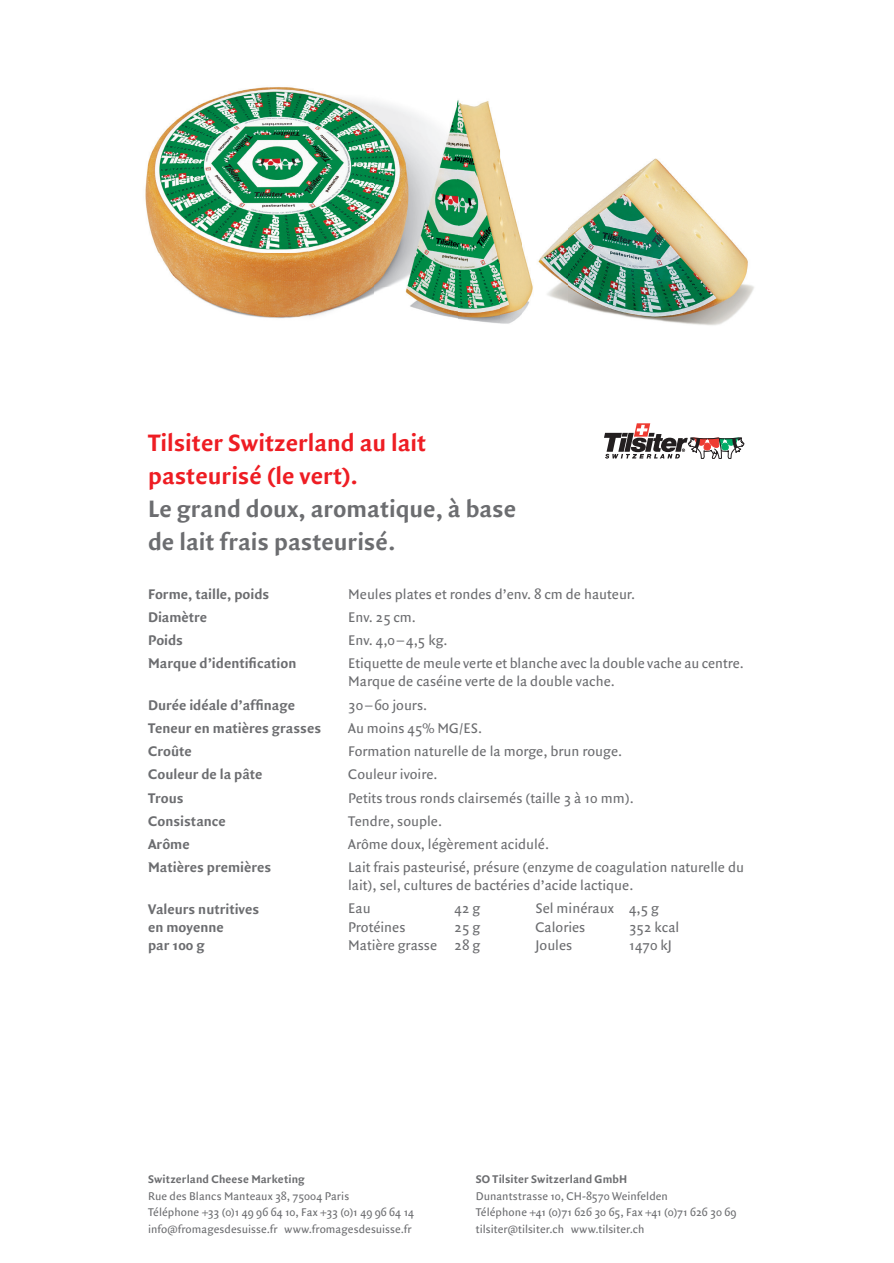
<style>
.page{position:relative;width:894px;height:1263px;background:#fff}
.page>*{position:absolute;margin:0;border:0;box-sizing:border-box;transform-origin:0 0}
.t1{font:700 25.5px/33px "Quadraat Sans";color:#6c6d70}
.t2{font:700 25.5px/33px "Quadraat Sans";color:#ee1d23}
.t3{font:15px/18px "Quadraat Sans";color:#6c6d70}
.t4{font:700 15px/18px "Quadraat Sans";color:#6c6d70}
.t5{font:12px/16.5px "Quadraat Sans";letter-spacing:.005em;color:#6c6d70}
.t6{font:700 12px "Quadraat Sans";letter-spacing:.01em;color:#6c6d70}
</style>
<div class="page">
<img style="left:567px;top:158px;width:187px;height:167px">
<svg style="left:604px;top:423px;width:139px;height:35px"></svg>
<img style="left:145px;top:87px;width:229px;height:231px">
<img style="left:499px;top:147px;width:23px;height:177px">
<img style="left:522px;top:230px;width:45px;height:83px">
<img style="left:374px;top:100px;width:125px;height:224px">
<h1 class="t2" style="left:148px;top:427px;width:279px">Tilsiter Switzerland au lait pasteurisé (le vert).</h1>
<h1 class="t1" style="left:148px;top:493px;width:369px">Le grand doux, aromatique, à base de lait frais pasteurisé.</h1>
<p class="t4" style="left:148px;top:585px;width:123px">Forme, taille, poids</p>
<p class="t3" style="left:348px;top:585px;width:288px">Meules plates et rondes d’env. 8 cm de hauteur.</p>
<p class="t4" style="left:148px;top:608px;width:61px">Diamètre</p>
<p class="t3" style="left:348px;top:608px;width:69px">Env. 25 cm.</p>
<p class="t4" style="left:148px;top:631px;width:36px">Poids</p>
<p class="t3" style="left:348px;top:631px;width:101px">Env. 4,0 – 4,5 kg.</p>
<p class="t4" style="left:148px;top:655px;width:150px">Marque d’identification</p>
<p class="t3" style="left:348px;top:655px;width:397px">Etiquette de meule verte et blanche avec la double vache au centre.<br>Marque de caséine verte de la double vache.</p>
<p class="t4" style="left:148px;top:696px;width:148px">Durée idéale d’affinage</p>
<p class="t3" style="left:348px;top:696px;width:80px">30 – 60 jours.</p>
<p class="t4" style="left:148px;top:719px;width:174px">Teneur en matières grasses</p>
<p class="t3" style="left:348px;top:719px;width:135px">Au moins 45% MG/ES.</p>
<p class="t4" style="left:148px;top:742px;width:45px">Croûte</p>
<p class="t3" style="left:348px;top:742px;width:275px">Formation naturelle de la morge, brun rouge.</p>
<p class="t4" style="left:148px;top:766px;width:116px">Couleur de la pâte</p>
<p class="t3" style="left:348px;top:766px;width:91px">Couleur ivoire.</p>
<p class="t4" style="left:148px;top:789px;width:37px">Trous</p>
<p class="t3" style="left:348px;top:789px;width:287px">Petits trous ronds clairsemés (taille 3 à 10 mm).</p>
<p class="t4" style="left:148px;top:812px;width:79px">Consistance</p>
<p class="t3" style="left:348px;top:812px;width:95px">Tendre, souple.</p>
<p class="t4" style="left:148px;top:835px;width:43px">Arôme</p>
<p class="t3" style="left:348px;top:835px;width:202px">Arôme doux, légèrement acidulé.</p>
<p class="t4" style="left:148px;top:858px;width:125px">Matières premières</p>
<p class="t3" style="left:348px;top:858px;width:397px">Lait frais pasteurisé, présure (enzyme de coagulation naturelle du lait), sel, cultures de bactéries d’acide lactique.</p>
<p class="t4" style="left:148px;top:900px;width:113px">Valeurs nutritives en moyenne<br>par 100 g</p>
<p class="t3" style="left:348px;top:900px;width:24px">Eau</p>
<p class="t3" style="left:454px;top:900px;width:27px">42 g</p>
<p class="t3" style="left:535px;top:900px;width:125px">Sel minéraux 4,5 g</p>
<p class="t3" style="left:348px;top:918px;width:59px">Protéines</p>
<p class="t3" style="left:454px;top:918px;width:27px">25 g</p>
<p class="t3" style="left:535px;top:918px;width:51px">Calories</p>
<p class="t3" style="left:628px;top:918px;width:52px">352 kcal</p>
<p class="t3" style="left:348px;top:936px;width:134px">Matière grasse 28 g</p>
<p class="t3" style="left:535px;top:936px;width:38px">Joules</p>
<p class="t3" style="left:628px;top:936px;width:44px">1470 kJ</p>
<p class="t6" style="left:148px;top:1172px;width:158px">Switzerland Cheese Marketing</p>
<p class="t5" style="left:148px;top:1187px;width:267px">Rue des Blancs Manteaux 38, 75004 Paris<br>Téléphone +33 (0)1 49 96 64 10, Fax +33 (0)1 49 96 64 14 info@fromagesdesuisse.fr www.fromagesdesuisse.fr</p>
<p class="t6" style="left:475px;top:1172px;width:153px">SO Tilsiter Switzerland GmbH</p>
<p class="t5" style="left:475px;top:1187px;width:262px">Dunantstrasse 10, CH-8570 Weinfelden<br>Téléphone +41 (0)71 626 30 65, Fax +41 (0)71 626 30 69 tilsiter@tilsiter.ch www.tilsiter.ch</p>
</div>
